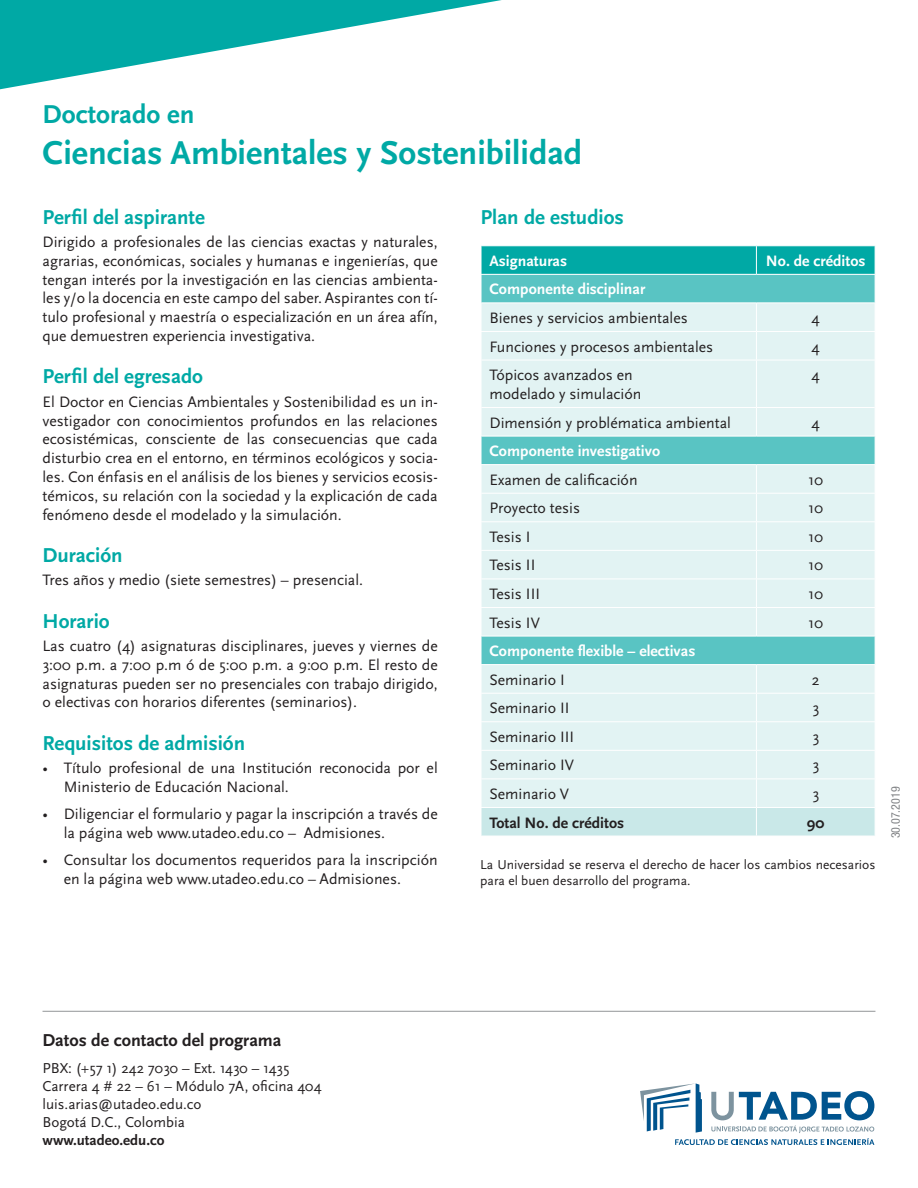
<style>
.page{position:relative;width:918px;height:1188px;background:#fff}
.page>*{position:absolute;margin:0;border:0;box-sizing:border-box;transform-origin:0 0}
.t1{font:700 34.5px "Scala Sans OT";color:#00a9a5}
.t2{font:700 27px "Scala Sans OT";color:#00a9a5}
.t3{font:700 21px "Scala Sans OT";color:#00a9a5}
.t4{font:700 18px "Scala Sans OT";color:#231f20}
.t5{font:15.75px/18.9px "Scala Sans OT";color:#231f20}
.t6{font:700 15.75px "Scala Sans OT";color:#fff}
.t7{font:700 15.75px "Scala Sans OT";color:#231f20}
.t8{font:15px/18px "Scala Sans OT";color:#231f20}
.t9{font:700 15px "Scala Sans OT";color:#231f20}
.t10{font:13.5px/16.2px "Scala Sans OT";color:#231f20}
.t11{font:condensed 12px "Helvetica Neue";color:#808285}
</style>
<div class="page">
<div style="left:482px;top:361px;width:393px;height:46px;background:#e2f3f3"></div>
<svg style="left:481px;top:246px;width:395px;height:114px;background:#8cd6d5"></svg>
<hr style="left:756px;top:360px;width:1px;height:47px;background:#fff">
<svg style="left:481px;top:408px;width:394px;height:428px;background:#cfecec"></svg>
<hr style="left:43px;top:1011px;width:832px;height:1px;background:#939598">
<svg style="left:0;top:0;width:502px;height:89px"></svg>
<svg style="left:640px;top:1083px;width:234px;height:62px"></svg>
<h2 class="t2" style="left:43px;top:99px;width:153px">Doctorado en</h2>
<h1 class="t1" style="left:43px;top:134px;width:541px">Ciencias Ambientales y Sostenibilidad</h1>
<h3 class="t3" style="left:43px;top:205px;width:164px">Perfil del aspirante</h3>
<p class="t5" style="left:43px;top:233px;width:397px;text-align:justify">Dirigido a profesionales de las ciencias exactas y naturales, agrarias, económicas, sociales y humanas e ingenierías, que tengan interés por la investigación en las ciencias ambienta&shy;les y/o la docencia en este campo del saber. Aspirantes con tí&shy;tulo profesional y maestría o especialización en un área afín, que demuestren experiencia investigativa.</p>
<h3 class="t3" style="left:43px;top:365px;width:162px">Perfil del egresado</h3>
<p class="t5" style="left:43px;top:392px;width:397px;text-align:justify">El Doctor en Ciencias Ambientales y Sostenibilidad es un in&shy;vestigador con conocimientos profundos en las relaciones ecosistémicas, consciente de las consecuencias que cada disturbio crea en el entorno, en términos ecológicos y socia&shy;les. Con énfasis en el análisis de los bienes y servicios ecosis&shy;témicos, su relación con la sociedad y la explicación de cada fenómeno desde el modelado y la simulación.</p>
<h3 class="t3" style="left:43px;top:544px;width:82px">Duración</h3>
<p class="t5" style="left:43px;top:571px;width:322px">Tres años y medio (siete semestres) – presencial.</p>
<h3 class="t3" style="left:43px;top:609px;width:69px">Horario</h3>
<p class="t5" style="left:43px;top:637px;width:397px;text-align:justify">Las cuatro (4) asignaturas disciplinares, jueves y viernes de 3:00 p.m. a 7:00 p.m ó de 5:00 p.m. a 9:00 p.m. El resto de asignaturas pueden ser no presenciales con trabajo dirigido, o electivas con horarios diferentes (seminarios).</p>
<h3 class="t3" style="left:43px;top:731px;width:204px">Requisitos de admisión</h3>
<p class="t5" style="left:64px;top:759px;width:375px;text-indent:-21px">• Título profesional de una Institución reconocida por el<br>Ministerio de Educación Nacional.</p>
<p class="t5" style="left:64px;top:805px;width:375px;text-indent:-21px">• Diligenciar el formulario y pagar la inscripción a través de la página web www.utadeo.edu.co – Admisiones.</p>
<p class="t5" style="left:64px;top:851px;width:375px;text-indent:-21px">• Consultar los documentos requeridos para la inscripción en la página web www.utadeo.edu.co – Admisiones.</p>
<h3 class="t3" style="left:481px;top:205px;width:145px">Plan de estudios</h3>
<p class="t6" style="left:490px;top:252px;width:79px">Asignaturas</p>
<p class="t6" style="left:766px;top:252px;width:101px">No. de créditos</p>
<p class="t6" style="left:490px;top:280px;width:157px">Componente disciplinar</p>
<p class="t5" style="left:490px;top:309px;width:200px">Bienes y servicios ambientales</p>
<p class="t5" style="left:812px;top:309px;width:10px">4</p>
<p class="t5" style="left:490px;top:337px;width:225px">Funciones y procesos ambientales</p>
<p class="t5" style="left:812px;top:337px;width:10px">4</p>
<p class="t5" style="left:490px;top:366px;width:153px">Tópicos avanzados en modelado y simulación</p>
<p class="t5" style="left:812px;top:366px;width:10px">4</p>
<p class="t5" style="left:490px;top:413px;width:243px">Dimensión y problématica ambiental</p>
<p class="t5" style="left:812px;top:413px;width:10px">4</p>
<p class="t6" style="left:490px;top:442px;width:172px">Componente investigativo</p>
<p class="t5" style="left:490px;top:471px;width:150px">Examen de calificación</p>
<p class="t5" style="left:808px;top:471px;width:17px">10</p>
<p class="t5" style="left:490px;top:499px;width:92px">Proyecto tesis</p>
<p class="t5" style="left:808px;top:499px;width:17px">10</p>
<p class="t5" style="left:490px;top:528px;width:39px">Tesis i</p>
<p class="t5" style="left:808px;top:528px;width:17px">10</p>
<p class="t5" style="left:490px;top:556px;width:41px">Tesis ii</p>
<p class="t5" style="left:808px;top:556px;width:17px">10</p>
<p class="t5" style="left:490px;top:585px;width:41px">Tesis iii</p>
<p class="t5" style="left:808px;top:585px;width:17px">10</p>
<p class="t5" style="left:490px;top:613px;width:44px">Tesis iv</p>
<p class="t5" style="left:808px;top:613px;width:17px">10</p>
<p class="t6" style="left:490px;top:642px;width:207px">Componente flexible – electivas</p>
<p class="t5" style="left:490px;top:670px;width:77px">Seminario I</p>
<p class="t5" style="left:812px;top:670px;width:9px">2</p>
<p class="t5" style="left:490px;top:699px;width:82px">Seminario II</p>
<p class="t5" style="left:812px;top:699px;width:8px">3</p>
<p class="t5" style="left:490px;top:728px;width:86px">Seminario III</p>
<p class="t5" style="left:812px;top:728px;width:8px">3</p>
<p class="t5" style="left:490px;top:756px;width:86px">Seminario IV</p>
<p class="t5" style="left:812px;top:756px;width:8px">3</p>
<p class="t5" style="left:490px;top:785px;width:81px">Seminario V</p>
<p class="t5" style="left:812px;top:785px;width:8px">3</p>
<p class="t7" style="left:490px;top:814px;width:136px">Total No. de créditos</p>
<p class="t7" style="left:807px;top:814px;width:19px">90</p>
<p class="t10" style="left:480px;top:857px;width:397px">La Universidad se reserva el derecho de hacer los cambios necesarios para el buen desarrollo del programa.</p>
<p class="t11" style="left:889px;top:838px;width:53px;rotate:-90deg">30.07.2019</p>
<p class="t4" style="left:43px;top:1030px;width:240px">Datos de contacto del programa</p>
<p class="t8" style="left:43px;top:1059px;width:281px">PBX: (+57 1) 242 7030 – Ext. 1430 – 1435<br>Carrera 4 # 22 – 61 – Módulo 7A, oficina 404 luis.arias@utadeo.edu.co<br>Bogotá D.C., Colombia</p>
<p class="t9" style="left:43px;top:1131px;width:124px">www.utadeo.edu.co</p>
</div>
